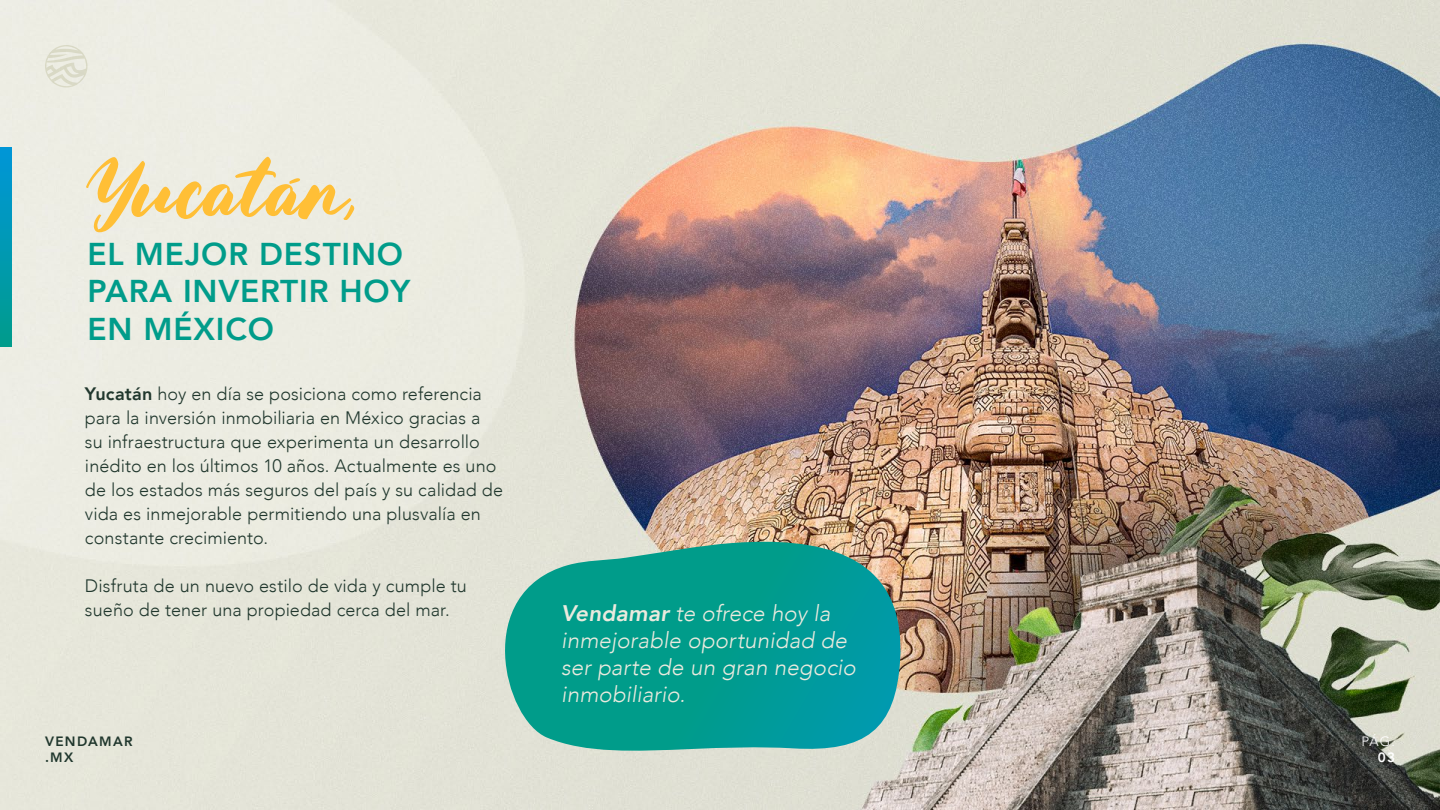
<style>
.page{position:relative;width:1440px;height:810px;background:#fff}
.page>*{position:absolute;margin:0;border:0;box-sizing:border-box;transform-origin:0 0}
.t1{font:112.5px "Castrela";color:#ffbf36}
.t2{font:800 31.5px/37.8px "Avenir";letter-spacing:.025em;color:#009c8a}
.t3{font:italic 300 22.5px/27px "Avenir";letter-spacing:.005em;color:#eaeade}
.t4{font:300 18px/24px "Avenir";letter-spacing:.005em;color:#20372d}
.t5{font:800 13.5px/16.2px "Avenir";letter-spacing:.1em;color:#20372d}
.t6{font:300 13.5px "Avenir";color:#fff}
.t7{font:800 13.5px "Avenir";color:#fff}
.s1{font-weight:800}
</style>
<div class="page">
<img style="left:0;top:0;width:1440px;height:810px">
<svg style="left:472px;top:542px;width:433px;height:212px;background:#30a89c"></svg>
<svg style="left:0;top:147px;width:12px;height:199px;background:#0098b2"></svg>
<svg style="left:45px;top:45px;width:42px;height:43px;background:#e4e4d7"></svg>
<h1 class="t1" style="left:88px;top:150px;width:286px">Yucatán,</h1>
<h2 class="t2" style="left:88px;top:235px;width:324px">EL MEJOR DESTINO<br>PARA INVERTIR HOY<br>EN MÉXICO</h2>
<p class="t4" style="left:85px;top:381px;width:420px"><span class="s1">Yucatán</span> hoy en día se posiciona como referencia para la inversión inmobiliaria en México gracias a<br>su infraestructura que experimenta un desarrollo inédito en los últimos 10 años. Actualmente es uno de los estados más seguros del país y su calidad de vida es inmejorable permitiendo una plusvalía en constante crecimiento.</p>
<p class="t4" style="left:85px;top:573px;width:383px">Disfruta de un nuevo estilo de vida y cumple tu sueño de tener una propiedad cerca del mar.</p>
<p class="t3" style="left:561px;top:600px;width:296px"><span class="s1">Vendamar</span> te ofrece hoy la inmejorable oportunidad de ser parte de un gran negocio inmobiliario.</p>
<p class="t5" style="left:45px;top:733px;width:89px">VENDAMAR .MX</p>
<p class="t6" style="left:1362px;top:733px;width:35px">PÁG.</p>
<p class="t7" style="left:1378px;top:746px;width:19px">03</p>
</div>
